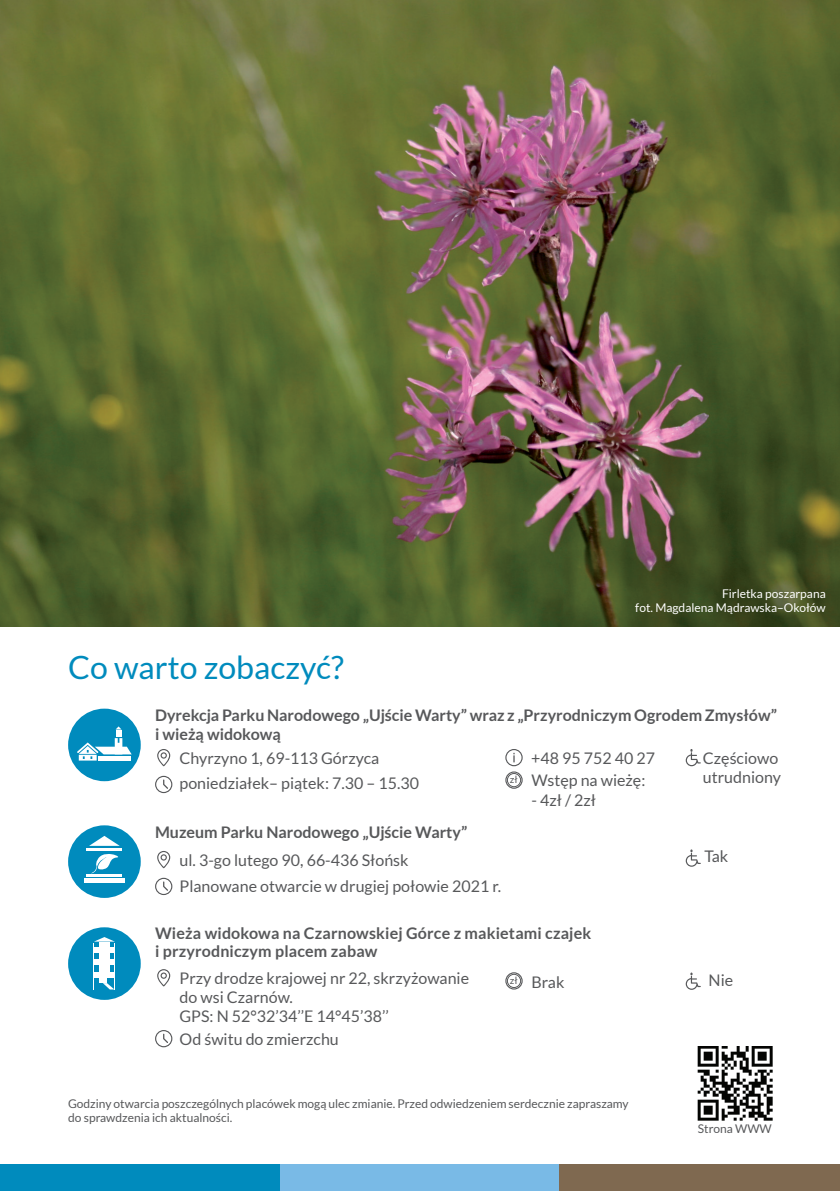
<style>
.page{position:relative;width:840px;height:1191px;background:#fff}
.page>*{position:absolute;margin:0;border:0;box-sizing:border-box;transform-origin:0 0}
.t1{font:32px "Lato";color:#008bbd}
.t2{font:16px/19.2px "Lato";color:#57585a}
.t3{font:700 16px/19.2px "Lato";color:#57585a}
.t4{font:12px/14.4px "Lato";color:#57585a}
.t5{font:12px/14.4px "Lato";color:#fff;text-align:right}
.t6{font:10px "Lato";color:#57585a}
</style>
<div class="page">
<img style="left:0;top:0;width:839px;height:627px">
<svg style="left:157px;top:749px;width:13px;height:17px"></svg>
<svg style="left:155px;top:776px;width:17px;height:17px"></svg>
<svg style="left:685px;top:749px;width:15px;height:17px"></svg>
<svg style="left:505px;top:749px;width:17px;height:39px"></svg>
<div style="left:507px;top:773px;width:13px;height:14px;border:1px solid #57585a;border-radius:50%"></div>
<svg style="left:685px;top:849px;width:15px;height:17px"></svg>
<svg style="left:685px;top:972px;width:15px;height:17px"></svg>
<svg style="left:505px;top:972px;width:17px;height:17px"></svg>
<div style="left:507px;top:974px;width:13px;height:13px;border:1px solid #57585a;border-radius:50%"></div>
<svg style="left:157px;top:851px;width:13px;height:17px"></svg>
<svg style="left:155px;top:877px;width:17px;height:18px"></svg>
<svg style="left:157px;top:969px;width:13px;height:17px"></svg>
<svg style="left:155px;top:1030px;width:17px;height:17px"></svg>
<div style="left:0;top:1164px;width:280px;height:27px;background:#008bbd"></div>
<div style="left:280px;top:1164px;width:279px;height:27px;background:#79bae6"></div>
<div style="left:559px;top:1164px;width:280px;height:27px;background:#7f6950"></div>
<img style="left:697px;top:1047px;width:75px;height:74px">
<div style="left:68px;top:825px;width:73px;height:73px;background:#008bbd;border-radius:50%"></div>
<div style="left:68px;top:708px;width:73px;height:73px;background:#008bbd;border-radius:50%"></div>
<div style="left:68px;top:927px;width:73px;height:73px;background:#008bbd;border-radius:50%"></div>
<div style="left:84px;top:878px;width:41px;height:5px;background:#fff"></div>
<hr style="left:87px;top:874px;width:35px;height:3px;background:#fff">
<hr style="left:87px;top:847px;width:35px;height:3px;background:#fff">
<svg style="left:89px;top:836px;width:31px;height:10px"></svg>
<svg style="left:92px;top:854px;width:26px;height:19px"></svg>
<div style="left:98px;top:755px;width:33px;height:5px;background:#fff"></div>
<div style="left:115px;top:730px;width:6px;height:7px;background:#fff"></div>
<div style="left:79px;top:754px;width:18px;height:6px;background:#fff"></div>
<svg style="left:77px;top:738px;width:55px;height:21px"></svg>
<svg style="left:95px;top:937px;width:19px;height:4px"></svg>
<div style="left:93px;top:947px;width:22px;height:5px;background:#fff"></div>
<div style="left:93px;top:959px;width:22px;height:5px;background:#fff"></div>
<div style="left:93px;top:972px;width:22px;height:5px;background:#fff"></div>
<div style="left:99px;top:942px;width:11px;height:33px;background:#fff"></div>
<hr style="left:93px;top:942px;width:1px;height:47px;background:#fff">
<hr style="left:114px;top:942px;width:1px;height:47px;background:#fff">
<div style="left:99px;top:975px;width:7px;height:8px;background:#fff"></div>
<svg style="left:103px;top:983px;width:11px;height:6px"></svg>
<h1 class="t1" style="left:68px;top:649px;width:277px">Co warto zobaczyć?</h1>
<p class="t5" style="left:635px;top:586px;width:192px">Firletka poszarpana<br>fot. Magdalena Mądrawska–Okołów</p>
<p class="t3" style="left:155px;top:705px;width:623px">Dyrekcja Parku Narodowego „Ujście Warty” wraz z „Przyrodniczym Ogrodem Zmysłów” i wieżą widokową</p>
<p class="t2" style="left:179px;top:773px;width:241px">poniedziałek– piątek: 7.30 – 15.30</p>
<p class="t2" style="left:179px;top:748px;width:201px">Chyrzyno 1, 69-113 Górzyca</p>
<p class="t2" style="left:531px;top:748px;width:125px">+48 95 752 40 27</p>
<p class="t2" style="left:702px;top:748px;width:77px">Częściowo</p>
<p class="t2" style="left:531px;top:770px;width:115px">Wstęp na wieżę:</p>
<p class="t2" style="left:702px;top:767px;width:79px">utrudniony</p>
<p class="t2" style="left:531px;top:790px;width:66px">- 4zł / 2zł</p>
<p class="t6" style="left:509px;top:774px;width:9px">zł</p>
<p class="t3" style="left:155px;top:822px;width:313px">Muzeum Parku Narodowego „Ujście Warty”</p>
<p class="t2" style="left:179px;top:877px;width:323px">Planowane otwarcie w drugiej połowie 2021 r.</p>
<p class="t2" style="left:179px;top:850px;width:230px">ul. 3-go lutego 90, 66-436 Słońsk</p>
<p class="t3" style="left:155px;top:924px;width:437px;line-height:18px">Wieża widokowa na Czarnowskiej Górce z makietami czajek i przyrodniczym placem zabaw</p>
<p class="t2" style="left:704px;top:847px;width:25px">Tak</p>
<p class="t2" style="left:179px;top:968px;width:291px">Przy drodze krajowej nr 22, skrzyżowanie do wsi Czarnów.<br>GPS: N 52°32’34’’E 14°45’38’’</p>
<p class="t2" style="left:531px;top:972px;width:34px">Brak</p>
<p class="t2" style="left:708px;top:970px;width:26px">Nie</p>
<p class="t6" style="left:509px;top:974px;width:9px">zł</p>
<p class="t2" style="left:179px;top:1029px;width:161px">Od świtu do zmierzchu</p>
<p class="t4" style="left:68px;top:1096px;width:562px">Godziny otwarcia poszczególnych placówek mogą ulec zmianie. Przed odwiedzeniem serdecznie zapraszamy do sprawdzenia ich aktualności.</p>
<p class="t4" style="left:697px;top:1121px;width:75px">Strona WWW</p>
</div>
